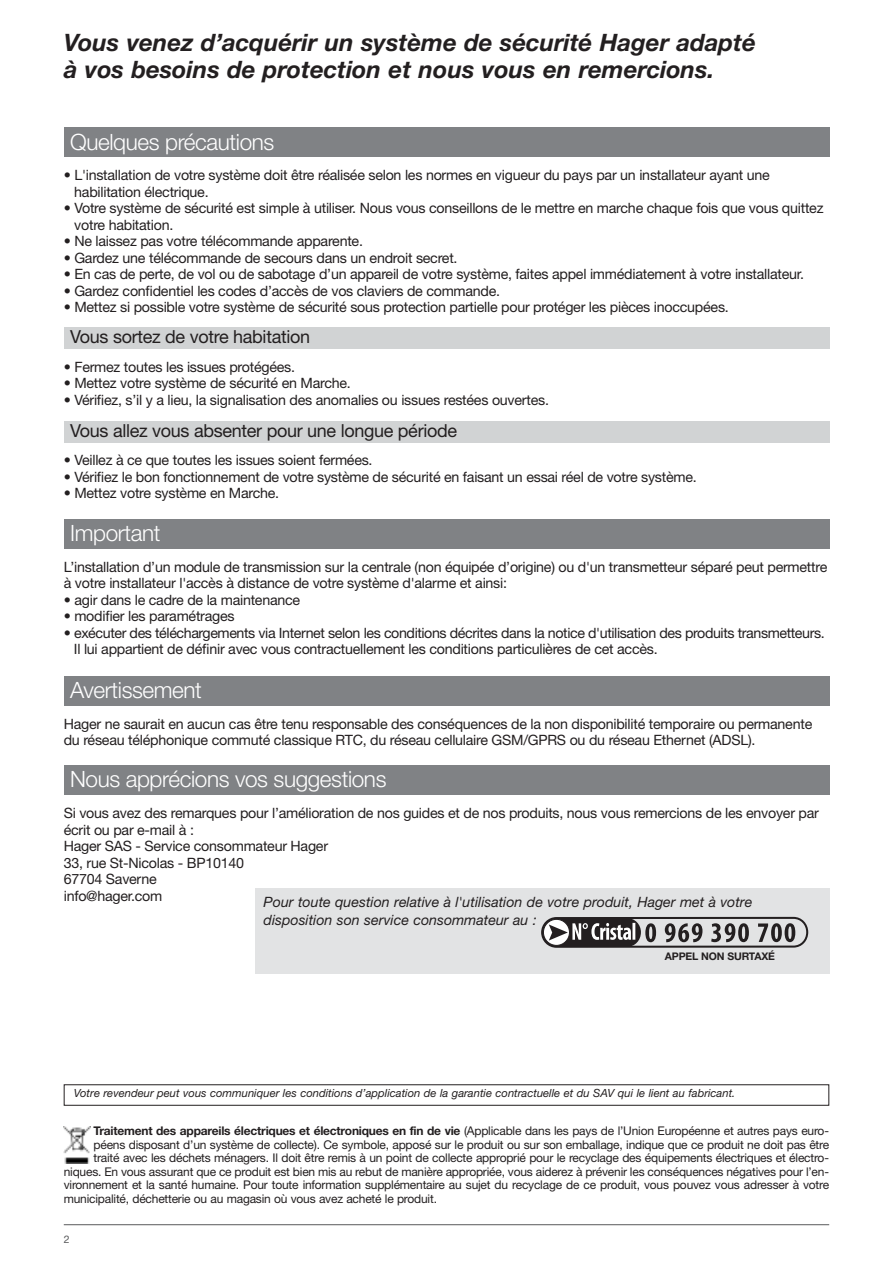
<style>
.page{position:relative;width:893px;height:1263px;background:#fff}
.page>*{position:absolute;margin:0;border:0;box-sizing:border-box;transform-origin:0 0}
.t1{font:italic 700 24px/27px "+JHNPOB Helvetica Neue LT Com";color:#231f20}
.t2{font:300 22.5px "+MESDNP Helvetica Neue LT Com";letter-spacing:-.015em;color:#fff}
.t3{font:18px "+TWYYPQ Helvetica Neue LT Com";letter-spacing:-.015em;color:#231f20}
.t4{font:14.25px/16.5px "+TWYYPQ Helvetica Neue LT Com";letter-spacing:-.015em;color:#231f20}
.t5{font:italic 14.25px/18px "+ICMJML Helvetica Neue LT Com";color:#231f20}
.t6{font:12px "+TWYYPQ Helvetica Neue LT Com";letter-spacing:-.015em;color:#231f20}
.t7{font:700 12px "+QKHHFZ Helvetica Neue LT Com";letter-spacing:-.015em;color:#231f20}
.t8{font:italic 11.25px "+ICMJML Helvetica Neue LT Com";color:#231f20}
.t9{font:700 10.5px "+QKHHFZ Helvetica Neue LT Com";letter-spacing:-.015em;color:#231f20}
.t10{font:10.5px "+TWYYPQ Helvetica Neue LT Com";color:#58595b}
.s1{font-family:"+TWYYPQ Helvetica Neue LT Com";font-weight:400}
</style>
<div class="page">
<hr style="left:64px;top:1224px;width:765px;height:1px;background:#58595b">
<div style="left:64px;top:327px;width:765px;height:22px;background:#d1d3d4"></div>
<div style="left:64px;top:421px;width:765px;height:21px;background:#d1d3d4"></div>
<div style="left:64px;top:128px;width:765px;height:29px;background:#808285"></div>
<div style="left:64px;top:519px;width:765px;height:30px;background:#808285"></div>
<div style="left:64px;top:765px;width:765px;height:30px;background:#808285"></div>
<div style="left:64px;top:1084px;width:765px;height:22px;border:1px solid #231f20"></div>
<img style="left:64px;top:1127px;width:26px;height:36px">
<div style="left:64px;top:676px;width:765px;height:30px;background:#808285"></div>
<div style="left:255px;top:889px;width:574px;height:85px;background:#e2e3e4"></div>
<div style="left:542px;top:918px;width:99px;height:29px;background:#231f20;border-radius:14px"></div>
<div style="left:541px;top:917px;width:267px;height:31px;border:2px solid #231f20;border-radius:14px"></div>
<svg style="left:543px;top:919px;width:26px;height:26px"></svg>
<div style="left:543px;top:919px;width:27px;height:26px;border:1px solid #231f20;border-radius:13px"></div>
<svg style="left:549px;top:923px;width:82px;height:17px"></svg>
<hr style="left:632px;top:923px;width:3px;height:17px;background:#fff">
<svg style="left:645px;top:923px;width:11px;height:19px"></svg>
<svg style="left:665px;top:923px;width:37px;height:19px"></svg>
<svg style="left:711px;top:923px;width:38px;height:19px"></svg>
<svg style="left:758px;top:923px;width:37px;height:19px"></svg>
<h1 class="t1" style="left:64px;top:31px;width:694px">Vous venez d’acquérir un système de sécurité Hager adapté à vos besoins de protection et nous vous en remercions.</h1>
<h2 class="t2" style="left:70px;top:133px;width:206px">Quelques précautions</h2>
<p class="t4" style="left:74px;top:168px;width:697px;text-indent:-10px">• L'installation de votre système doit être réalisée selon les normes en vigueur du pays par un installateur ayant une habilitation électrique.</p>
<p class="t4" style="left:74px;top:201px;width:751px;text-indent:-11px">• Votre système de sécurité est simple à utiliser. Nous vous conseillons de le mettre en marche chaque fois que vous quittez votre habitation.</p>
<p class="t4" style="left:64px;top:234px;width:301px">• Ne laissez pas votre télécommande apparente.</p>
<p class="t4" style="left:64px;top:251px;width:395px">• Gardez une télécommande de secours dans un endroit secret.</p>
<p class="t4" style="left:64px;top:267px;width:742px">• En cas de perte, de vol ou de sabotage d’un appareil de votre système, faites appel immédiatement à votre installateur.</p>
<p class="t4" style="left:64px;top:284px;width:438px">• Gardez confidentiel les codes d’accès de vos claviers de commande.</p>
<p class="t4" style="left:64px;top:300px;width:667px">• Mettez si possible votre système de sécurité sous protection partielle pour protéger les pièces inoccupées.</p>
<p class="t3" style="left:70px;top:330px;width:242px">Vous sortez de votre habitation</p>
<p class="t4" style="left:64px;top:360px;width:233px">• Fermez toutes les issues protégées.</p>
<p class="t4" style="left:64px;top:376px;width:289px">• Mettez votre système de sécurité en Marche.</p>
<p class="t4" style="left:64px;top:393px;width:487px">• Vérifiez, s’il y a lieu, la signalisation des anomalies ou issues restées ouvertes.</p>
<p class="t3" style="left:70px;top:424px;width:388px">Vous allez vous absenter pour une longue période</p>
<p class="t4" style="left:64px;top:453px;width:310px">• Veillez à ce que toutes les issues soient fermées.</p>
<p class="t4" style="left:64px;top:470px;width:634px">• Vérifiez le bon fonctionnement de votre système de sécurité en faisant un essai réel de votre système.</p>
<p class="t4" style="left:64px;top:486px;width:217px">• Mettez votre système en Marche.</p>
<h2 class="t2" style="left:70px;top:524px;width:92px">Important</h2>
<p class="t4" style="left:64px;top:559px;width:765px">L’installation d’un module de transmission sur la centrale (non équipée d’origine) ou d'un transmetteur séparé peut permettre à votre installateur l'accès à distance de votre système d'alarme et ainsi:</p>
<p class="t4" style="left:64px;top:592px;width:238px">• agir dans le cadre de la maintenance</p>
<p class="t4" style="left:64px;top:609px;width:172px">• modifier les paramétrages</p>
<p class="t4" style="left:74px;top:625px;width:752px;text-indent:-10px">• exécuter des téléchargements via Internet selon les conditions décrites dans la notice d'utilisation des produits transmetteurs.<br>Il lui appartient de définir avec vous contractuellement les conditions particulières de cet accès.</p>
<h2 class="t2" style="left:70px;top:682px;width:133px">Avertissement</h2>
<p class="t4" style="left:64px;top:717px;width:750px">Hager ne saurait en aucun cas être tenu responsable des conséquences de la non disponibilité temporaire ou permanente du réseau téléphonique commuté classique RTC, du réseau cellulaire GSM/GPRS ou du réseau Ethernet (ADSL).</p>
<h2 class="t2" style="left:70px;top:771px;width:318px">Nous apprécions vos suggestions</h2>
<p class="t4" style="left:64px;top:806px;width:757px">Si vous avez des remarques pour l’amélioration de nos guides et de nos produits, nous vous remercions de les envoyer par écrit ou par e-mail à :<br>Hager SAS - Service consommateur Hager<br>33, rue St-Nicolas - BP10140<br>67704 Saverne<br>info@hager.com</p>
<p class="t5" style="left:264px;top:895px;width:490px">Pour toute question relative à l'utilisation de votre produit, Hager met à votre disposition son service consommateur au :</p>
<p class="t9" style="left:665px;top:950px;width:112px">APPEL NON SURTAXÉ</p>
<p class="t8" style="left:74px;top:1089px;width:663px">Votre revendeur peut vous communiquer les conditions d’application de la garantie contractuelle et du SAV qui le lient au fabricant.</p>
<p class="t7" style="left:93px;top:1124px;width:737px">Traitement des appareils électriques et électroniques en fin de vie <span class="s1">(Applicable dans les pays de l’Union Européenne et autres pays euro-</span></p>
<p class="t6" style="left:94px;top:1140px;width:737px">péens disposant d’un système de collecte). Ce symbole, apposé sur le produit ou sur son emballage, indique que ce produit ne doit pas être</p>
<p class="t6" style="left:94px;top:1154px;width:737px">traité avec les déchets ménagers. Il doit être remis à un point de collecte approprié pour le recyclage des équipements électriques et électro-</p>
<p class="t6" style="left:64px;top:1167px;width:767px">niques. En vous assurant que ce produit est bien mis au rebut de manière appropriée, vous aiderez à prévenir les conséquences négatives pour l’en-</p>
<p class="t6" style="left:64px;top:1181px;width:767px">vironnement et la santé humaine. Pour toute information supplémentaire au sujet du recyclage de ce produit, vous pouvez vous adresser à votre</p>
<p class="t6" style="left:64px;top:1194px;width:375px">municipalité, déchetterie ou au magasin où vous avez acheté le produit.</p>
<p class="t10" style="left:64px;top:1235px;width:7px">2</p>
</div>
